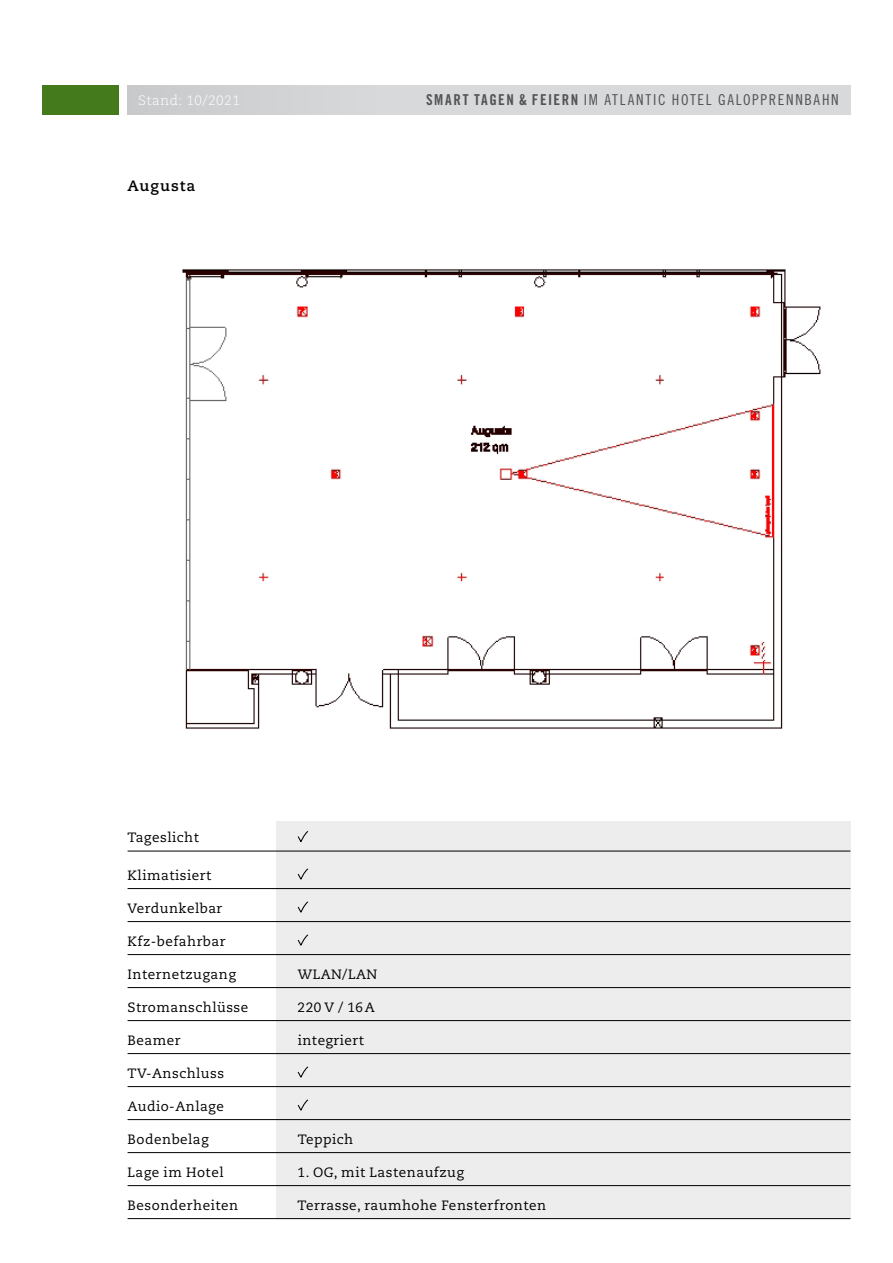
<style>
.page{position:relative;width:893px;height:1263px;background:#fff}
.page>*{position:absolute;margin:0;border:0;box-sizing:border-box;transform-origin:0 0}
.t1{font:15px "Trade Gothic Cond Eighteen";letter-spacing:.11em;color:#535355}
.t2{font:700 15px "Caecilia";letter-spacing:.055em;color:#000}
.t3{font:13.5px "Caecilia";letter-spacing:.04em;color:#000}
.t4{font:300 13.5px "Caecilia";letter-spacing:.04em;color:#fff}
.s1{font-family:"Trade Gothic Bold Cond Twenty"}
</style>
<div class="page">
<div style="left:128px;top:85px;width:722px;height:30px;background:linear-gradient(to right,#cfd0d1,#dcdddd)"></div>
<div style="left:43px;top:85px;width:76px;height:30px;background:#457a1c"></div>
<div style="left:276px;top:821px;width:574px;height:398px;background:#ededee"></div>
<hr style="left:128px;top:851px;width:722px;height:1px;background:#000">
<hr style="left:128px;top:888px;width:722px;height:1px;background:#000">
<hr style="left:128px;top:921px;width:722px;height:1px;background:#000">
<hr style="left:128px;top:954px;width:722px;height:1px;background:#000">
<hr style="left:128px;top:987px;width:722px;height:1px;background:#000">
<hr style="left:128px;top:1020px;width:722px;height:1px;background:#000">
<hr style="left:128px;top:1053px;width:722px;height:1px;background:#000">
<hr style="left:128px;top:1086px;width:722px;height:1px;background:#000">
<hr style="left:128px;top:1119px;width:722px;height:1px;background:#000">
<hr style="left:128px;top:1152px;width:722px;height:1px;background:#000">
<hr style="left:128px;top:1185px;width:722px;height:1px;background:#000">
<hr style="left:128px;top:1218px;width:722px;height:1px;background:#000">
<svg style="left:297px;top:831px;width:12px;height:11px"></svg>
<svg style="left:297px;top:868px;width:12px;height:12px"></svg>
<svg style="left:297px;top:901px;width:12px;height:12px"></svg>
<svg style="left:297px;top:934px;width:12px;height:12px"></svg>
<svg style="left:297px;top:1066px;width:12px;height:12px"></svg>
<svg style="left:297px;top:1099px;width:12px;height:12px"></svg>
<img style="left:182px;top:269px;width:639px;height:460px">
<p class="t4" style="left:138px;top:93px;width:103px">Stand: 10/2021</p>
<p class="t1" style="left:426px;top:91px;width:397px"><span class="s1">SMART TAGEN &amp; FEIERN</span> IM ATLANTIC HOTEL GALOPPRENN BAHN</p>
<p class="t2" style="left:128px;top:177px;width:69px">Augusta</p>
<p class="t3" style="left:128px;top:830px;width:73px">Tageslicht</p>
<p class="t3" style="left:128px;top:867px;width:85px">Klimatisiert</p>
<p class="t3" style="left:128px;top:900px;width:96px">Verdunkelbar</p>
<p class="t3" style="left:128px;top:933px;width:99px">Kfz-befahrbar</p>
<p class="t3" style="left:128px;top:966px;width:110px">Internetzugang</p>
<p class="t3" style="left:298px;top:966px;width:81px">WLAN/LAN</p>
<p class="t3" style="left:128px;top:999px;width:122px">Stromanschlüsse</p>
<p class="t3" style="left:298px;top:999px;width:79px">220 V / 16A</p>
<p class="t3" style="left:128px;top:1032px;width:55px">Beamer</p>
<p class="t3" style="left:298px;top:1032px;width:68px">integriert</p>
<p class="t3" style="left:128px;top:1065px;width:98px">TV-Anschluss</p>
<p class="t3" style="left:128px;top:1098px;width:98px">Audio-Anlage</p>
<p class="t3" style="left:128px;top:1131px;width:83px">Bodenbelag</p>
<p class="t3" style="left:298px;top:1131px;width:57px">Teppich</p>
<p class="t3" style="left:128px;top:1164px;width:98px">Lage im Hotel</p>
<p class="t3" style="left:298px;top:1164px;width:168px">1. OG, mit Lastenaufzug</p>
<p class="t3" style="left:128px;top:1197px;width:112px">Besonderheiten</p>
<p class="t3" style="left:298px;top:1197px;width:250px">Terrasse, raumhohe Fensterfronten</p>
</div>
